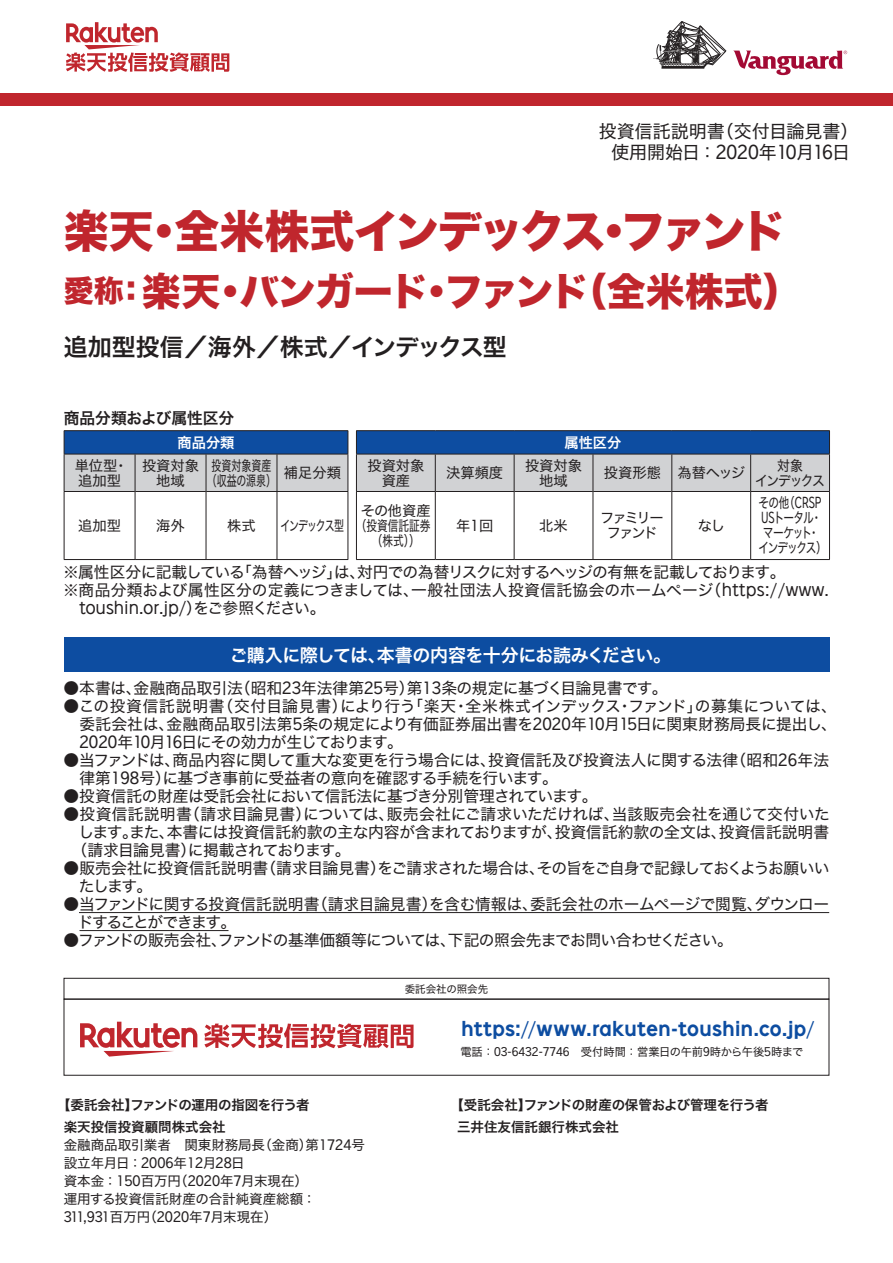
<style>
.page{position:relative;width:893px;height:1263px;background:#fff}
.page>*{position:absolute;margin:0;border:0;box-sizing:border-box;transform-origin:0 0}
.t1{font:45px "Hira Kaku Std N W8";letter-spacing:-.07em;color:#c0262d}
.t2{font:39px "Hira Kaku Std N W8";letter-spacing:-.035em;color:#c0262d}
.t3{font:24px "Hira Kaku Std N W6";letter-spacing:-.015em;color:#231f20}
.t4{font:18px "Rakuten Global B";letter-spacing:.02em;color:#0d4da1}
.t5{font:18px/21px "Hira Kaku Std N W4";color:#231f20;text-align:center}
.t6{font:18px "Hira Kaku Std N W6";letter-spacing:-.035em;color:#fff}
.t7{font:15.75px/18px "Hira Kaku Std N W4";letter-spacing:-.03em;color:#231f20}
.t8{font:15.75px "Hira Kaku Std N W4";letter-spacing:-.05em;color:#231f20}
.t9{font:15.75px "Rakuten Global R";color:#231f20}
.t10{font:15.75px "Hira Kaku Std N W6";color:#231f20}
.t11{font:14.25px/15px "Hira Kaku Std N W4";color:#231f20;text-align:center}
.t12{font:14.25px/15px "Hira Kaku Std N W4";letter-spacing:-.09em;color:#231f20;text-align:center;scale:.75 1}
.t13{font:14.25px/15px "Hira Kaku Std N W4";color:#231f20;text-align:center;scale:.7 1}
.t14{font:14.25px/15px "Hira Kaku Std N W4";letter-spacing:-.14em;color:#231f20;text-align:center}
.t15{font:14.25px "Hira Kaku Std N W6";color:#fff}
.t16{font:14.25px/15px "Hira Kaku Std N W4";letter-spacing:-.105em;color:#231f20;text-align:center;scale:.9 1}
.t17{font:14.25px "Hira Kaku Std N W4";letter-spacing:-.105em;color:#231f20;scale:.7 1}
.t18{font:13.5px/18px "Hira Kaku Std N W4";color:#231f20}
.t19{font:13.5px/22.2px "Hira Kaku Std N W6";color:#231f20}
.t20{font:13.5px "Rakuten Global R";color:#231f20}
.t21{font:11.25px "Hira Kaku Std N W4";letter-spacing:-.025em;color:#231f20}
.t22{font:10.5px "Hira Kaku Std N W4";color:#231f20}
.s1{font-family:"Rakuten Global R"}
.s2{font-size:30px}
.s3{font-family:"Hira Kaku Std N W4"}
</style>
<div class="page">
<hr style="left:64px;top:430px;width:71px;height:1px;background:#231f20">
<hr style="left:135px;top:430px;width:71px;height:1px;background:#231f20">
<hr style="left:206px;top:430px;width:71px;height:1px;background:#231f20">
<hr style="left:277px;top:430px;width:71px;height:1px;background:#231f20">
<hr style="left:356px;top:430px;width:79px;height:1px;background:#231f20">
<hr style="left:435px;top:430px;width:79px;height:1px;background:#231f20">
<hr style="left:514px;top:430px;width:79px;height:1px;background:#231f20">
<hr style="left:593px;top:430px;width:79px;height:1px;background:#231f20">
<hr style="left:672px;top:430px;width:79px;height:1px;background:#231f20">
<hr style="left:751px;top:430px;width:79px;height:1px;background:#231f20">
<hr style="left:64px;top:491px;width:71px;height:1px;background:#231f20">
<hr style="left:64px;top:492px;width:1px;height:67px;background:#231f20">
<hr style="left:135px;top:491px;width:71px;height:1px;background:#231f20">
<hr style="left:206px;top:491px;width:71px;height:1px;background:#231f20">
<hr style="left:277px;top:491px;width:71px;height:1px;background:#231f20">
<hr style="left:356px;top:491px;width:79px;height:1px;background:#231f20">
<hr style="left:435px;top:491px;width:79px;height:1px;background:#231f20">
<hr style="left:514px;top:491px;width:79px;height:1px;background:#231f20">
<hr style="left:593px;top:491px;width:79px;height:1px;background:#231f20">
<hr style="left:672px;top:491px;width:79px;height:1px;background:#231f20">
<hr style="left:751px;top:491px;width:79px;height:1px;background:#231f20">
<hr style="left:750px;top:492px;width:1px;height:67px;background:#231f20">
<hr style="left:829px;top:492px;width:1px;height:67px;background:#231f20">
<hr style="left:64px;top:559px;width:71px;height:1px;background:#231f20">
<hr style="left:135px;top:559px;width:71px;height:1px;background:#231f20">
<hr style="left:206px;top:559px;width:71px;height:1px;background:#231f20">
<hr style="left:277px;top:559px;width:71px;height:1px;background:#231f20">
<hr style="left:356px;top:559px;width:79px;height:1px;background:#231f20">
<hr style="left:435px;top:559px;width:79px;height:1px;background:#231f20">
<hr style="left:514px;top:559px;width:79px;height:1px;background:#231f20">
<hr style="left:593px;top:559px;width:79px;height:1px;background:#231f20">
<hr style="left:672px;top:559px;width:79px;height:1px;background:#231f20">
<hr style="left:751px;top:559px;width:79px;height:1px;background:#231f20">
<svg style="left:64px;top:431px;width:766px;height:60px;background:#849cbc"></svg>
<hr style="left:277px;top:454px;width:1px;height:37px;background:#231f20">
<hr style="left:348px;top:454px;width:1px;height:37px;background:#231f20">
<hr style="left:356px;top:454px;width:1px;height:37px;background:#231f20">
<hr style="left:277px;top:492px;width:1px;height:67px;background:#231f20">
<hr style="left:348px;top:492px;width:1px;height:67px;background:#231f20">
<hr style="left:356px;top:492px;width:1px;height:67px;background:#231f20">
<hr style="left:135px;top:454px;width:1px;height:37px;background:#231f20">
<hr style="left:206px;top:454px;width:1px;height:37px;background:#231f20">
<hr style="left:135px;top:491px;width:1px;height:68px;background:#231f20">
<hr style="left:206px;top:491px;width:1px;height:68px;background:#231f20">
<hr style="left:435px;top:454px;width:1px;height:37px;background:#231f20">
<hr style="left:514px;top:454px;width:1px;height:37px;background:#231f20">
<hr style="left:593px;top:454px;width:1px;height:37px;background:#231f20">
<hr style="left:672px;top:454px;width:1px;height:37px;background:#231f20">
<hr style="left:435px;top:491px;width:1px;height:68px;background:#231f20">
<hr style="left:514px;top:491px;width:1px;height:68px;background:#231f20">
<hr style="left:593px;top:491px;width:1px;height:68px;background:#231f20">
<hr style="left:672px;top:491px;width:1px;height:68px;background:#231f20">
<div style="left:64px;top:638px;width:765px;height:34px;background:#0d4da1"></div>
<div style="left:64px;top:978px;width:765px;height:21px;border:1px solid #231f20"></div>
<div style="left:0;top:94px;width:893px;height:12px;background:#c0262d"></div>
<svg style="left:653px;top:21px;width:74px;height:48px"></svg>
<svg style="left:734px;top:51px;width:113px;height:24px"></svg>
<svg style="left:66px;top:22px;width:163px;height:50px"></svg>
<svg style="left:80px;top:1022px;width:117px;height:34px"></svg>
<svg style="left:204px;top:1023px;width:210px;height:25px"></svg>
<div style="left:64px;top:999px;width:765px;height:76px;border:1px solid #231f20"></div>
<hr style="left:79px;top:912px;width:750px;height:1px;background:#231f20">
<hr style="left:80px;top:930px;width:148px;height:1px;background:#231f20">
<p class="t5" style="left:599px;top:121px;width:261px">投資信託説明書（交付目論見書）使用開始日：<span class="s1">2020</span>年<span class="s1">10</span>月<span class="s1">16</span>日</p>
<h1 class="t1" style="left:64px;top:206px;width:724px">楽天・全米株式インデックス・ファンド</h1>
<h2 class="t2" style="left:64px;top:269px;width:740px"><span class="s2">愛称：</span>楽天・バンガード・ファンド（全米株式）</h2>
<h3 class="t3" style="left:64px;top:328px;width:445px">追加型投信／海外／株式／インデックス型</h3>
<p class="t10" style="left:64px;top:406px;width:172px">商品分類および属性区分</p>
<p class="t15" style="left:178px;top:431px;width:58px">商品分類</p>
<p class="t15" style="left:564px;top:431px;width:58px">属性区分</p>
<p class="t11" style="left:75px;top:458px;width:55px;text-align:left">単位型・追加型</p>
<p class="t11" style="left:142px;top:458px;width:58px">投資対象地域</p>
<p class="t13" style="left:207px;top:458px;width:100px">投資対象資産（収益の源泉）</p>
<p class="t11" style="left:284px;top:465px;width:58px">補足分類</p>
<p class="t11" style="left:367px;top:458px;width:58px">投資対象資産</p>
<p class="t11" style="left:446px;top:465px;width:58px">決算頻度</p>
<p class="t11" style="left:525px;top:458px;width:58px">投資対象地域</p>
<p class="t11" style="left:604px;top:465px;width:143px">投資形態 為替ヘッジ</p>
<p class="t16" style="left:755px;top:458px;width:79px">対象<br>インデックス</p>
<p class="t11" style="left:78px;top:518px;width:44px">追加型</p>
<p class="t11" style="left:156px;top:518px;width:30px">海外</p>
<p class="t11" style="left:227px;top:518px;width:30px">株式</p>
<p class="t17" style="left:280px;top:515px;width:93px">インデックス型</p>
<p class="t12" style="left:758px;top:495px;width:93px">その他（<span class="s1">CRSP<br>US</span>トータル・マーケット・インデックス）</p>
<p class="t7" style="left:63px;top:563px;width:767px">※属性区分に記載している「為替ヘッジ」は、対円での為替リスクに対するヘッジの有無を記載しております。<br>※商品分類および属性区分の定義につきましては、一般社団法人投資信託協会のホームページ（<span class="s1">https://www.</span></p>
<p class="t9" style="left:80px;top:597px;width:247px">toushin.or.jp/<span class="s3">）をご参照ください。</span></p>
<p class="t6" style="left:230px;top:641px;width:443px">ご購入に際しては、本書の内容を十分にお読みください。</p>
<p class="t11" style="left:356px;top:503px;width:76px">その他資産（投資信託証券（株式））</p>
<p class="t11" style="left:456px;top:518px;width:39px">年<span class="s1">1</span>回</p>
<p class="t11" style="left:539px;top:518px;width:30px">北米</p>
<p class="t14" style="left:600px;top:510px;width:65px">ファミリーファンド</p>
<p class="t11" style="left:698px;top:518px;width:29px">なし</p>
<p class="t7" style="left:64px;top:679px;width:605px">●本書は、金融商品取引法（昭和<span class="s1">23</span>年法律第<span class="s1">25</span>号）第<span class="s1">13</span>条の規定に基づく目論見書です。</p>
<p class="t7" style="left:80px;top:697px;width:759px;text-align:justify;text-indent:-16px">●この投資信託説明書（交付目論見書）により行う「楽天・全米株式インデックス・ファンド」の募集については、委託会社は、金融商品取引法第<span class="s1">5</span>条の規定により有価証券届出書を<span class="s1">2020</span>年<span class="s1">10</span>月<span class="s1">15</span>日に関東財務局長に提出し、<span class="s1">2020</span>年<span class="s1">10</span>月<span class="s1">16</span>日にその効力が生じております。</p>
<p class="t7" style="left:80px;top:751px;width:751px;text-indent:-16px">●当ファンドは、商品内容に関して重大な変更を行う場合には、投資信託及び投資法人に関する法律（昭和<span class="s1">26</span>年法律第<span class="s1">198</span>号）に基づき事前に受益者の意向を確認する手続を行います。</p>
<p class="t7" style="left:64px;top:787px;width:535px">●投資信託の財産は受託会社において信託法に基づき分別管理されています。</p>
<p class="t7" style="left:64px;top:805px;width:768px">●投資信託説明書（請求目論見書）については、販売会社にご請求いただければ、当該販売会社を通じて交付いた</p>
<p class="t7" style="left:78px;top:823px;width:752px">します。また、本書には投資信託約款の主な内容が含まれておりますが、投資信託約款の全文は、投資信託説明書</p>
<p class="t8" style="left:72px;top:838px;width:280px">（請求目論見書）に掲載されております。</p>
<p class="t7" style="left:79px;top:859px;width:752px;text-indent:-15px">●販売会社に投資信託説明書（請求目論見書）をご請求された場合は、その旨をご自身で記録しておくようお願いいたします。</p>
<p class="t7" style="left:78px;top:895px;width:753px;text-indent:-14px">●当ファンドに関する投資信託説明書（請求目論見書）を含む情報は、委託会社のホームページで閲覧、ダウンロードすることができます。</p>
<p class="t8" style="left:64px;top:928px;width:671px">●ファンドの販売会社、ファンドの基準価額等については、下記の照会先までお問い合わせください。</p>
<p class="t22" style="left:405px;top:981px;width:85px">委託会社の照会先</p>
<p class="t19" style="left:64px;top:1094px;width:248px;text-indent:-7px">【委託会社】ファンドの運用の指図を行う者楽天投信投資顧問株式会社</p>
<p class="t18" style="left:64px;top:1136px;width:303px">金融商品取引業者　関東財務局長（金商）第<span class="s1">1724</span>号設立年月日：<span class="s1">2006</span>年<span class="s1">12</span>月<span class="s1">28</span>日<br>資本金：<span class="s1">150</span>百万円（<span class="s1">2020</span>年<span class="s1">7</span>月末現在）<br>運用する投資信託財産の合計純資産総額：</p>
<p class="t20" style="left:64px;top:1208px;width:215px">311,931<span class="s3">百万円（</span>2020<span class="s3">年</span>7<span class="s3">月末現在）</span></p>
<p class="t4" style="left:461px;top:1016px;width:355px">https://www.rakuten-toushin.co.jp/</p>
<p class="t21" style="left:460px;top:1043px;width:344px">電話： <span class="s1">03-6432-7746</span>　受付時間：営業日の午前<span class="s1">9</span>時から午後<span class="s1">5</span>時まで</p>
<p class="t19" style="left:457px;top:1094px;width:313px;text-indent:-7px">【受託会社】ファンドの財産の保管および管理を行う者三井住友信託銀行株式会社</p>
</div>
